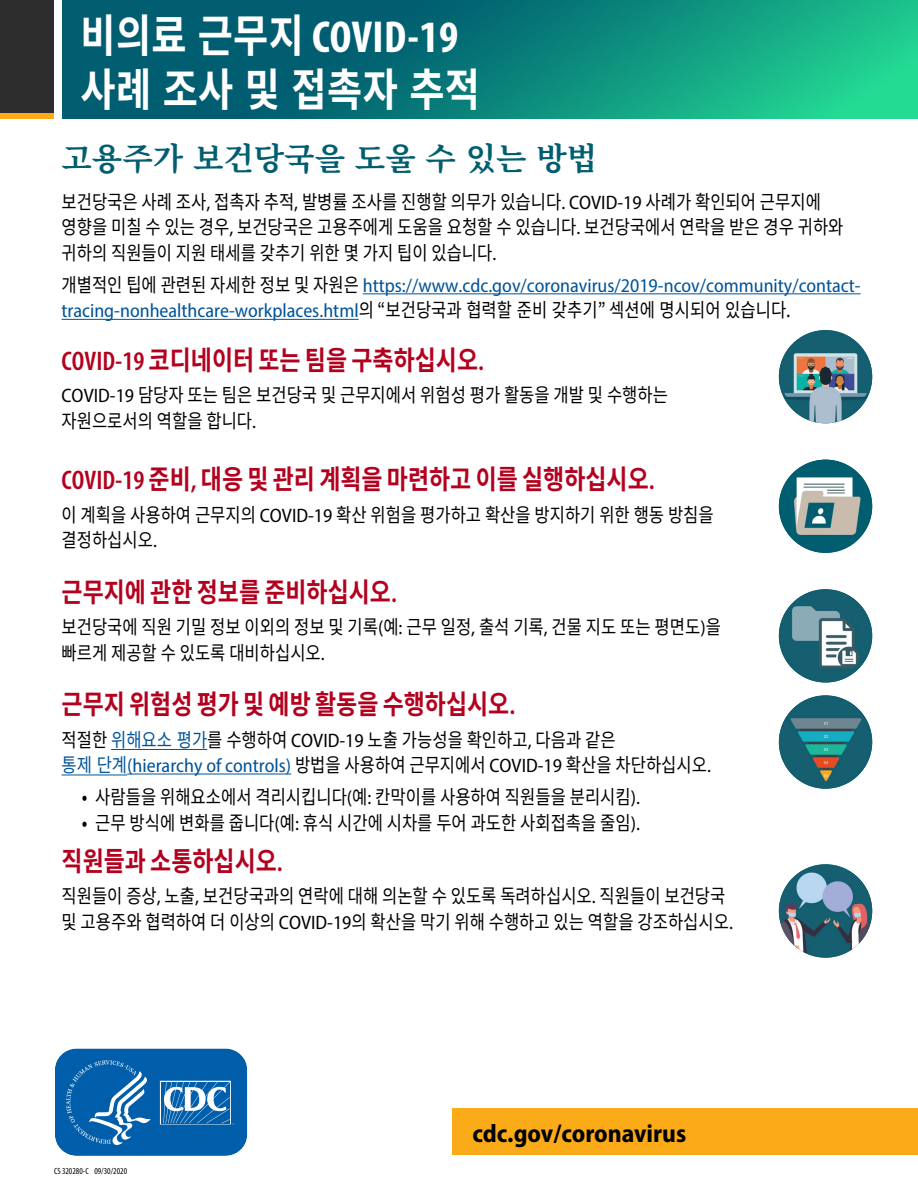
<style>
.page{position:relative;width:918px;height:1188px;background:#fff}
.page>*{position:absolute;margin:0;border:0;box-sizing:border-box;transform-origin:0 0}
.t1{font:700 condensed 45px "Myriad Pro";letter-spacing:.01em;color:#fff}
.t2{font:700 45px "Noto Sans CJ Kkr";letter-spacing:.01em;color:#fff;scale:.85 1}
.t3{font:700 31.5px "Noto Serif CJ Kkr";color:#005e70}
.t4{font:700 27px "Noto Sans CJ Kkr";color:#b3001e;scale:.85 1}
.t5{font:700 semi-condensed 25.5px "Myriad Pro";color:#000}
.t6{font:19.5px/25.5px "Noto Sans CJ Kkr";color:#000;scale:.85 1}
.t7{font:semi-condensed 19.5px/25.5px "Myriad Pro";color:#005499}
.t8{font:condensed 9px "Myriad Pro";color:#000}
.s1{font-family:"Noto Sans CJ Kkr";font-stretch:normal}
.s2{font-family:"Myriad Pro";font-stretch:semi-condensed}
.s3{font-family:"Noto Sans CJ Kkr";font-stretch:normal;color:#000}
.s4{font-family:"Myriad Pro";font-weight:600;font-stretch:condensed}
.s5{color:#005499}
.s6{color:#000}
</style>
<div class="page">
<svg style="left:62px;top:0;width:856px;height:119px;background:#0a847b"></svg>
<hr style="left:363px;top:293px;width:498px;height:1px;background:#005499">
<hr style="left:62px;top:319px;width:297px;height:1px;background:#005499">
<hr style="left:111px;top:749px;width:96px;height:1px;background:#005499">
<hr style="left:62px;top:774px;width:65px;height:1px;background:#005499">
<hr style="left:127px;top:774px;width:164px;height:1px;background:#005499">
<img style="left:779px;top:330px;width:93px;height:93px;border-radius:46px">
<img style="left:779px;top:460px;width:93px;height:93px;border-radius:47px">
<img style="left:779px;top:589px;width:93px;height:93px;border-radius:46px">
<img style="left:779px;top:695px;width:93px;height:94px;border-radius:46px">
<img style="left:779px;top:864px;width:93px;height:94px;border-radius:47px">
<div style="left:0;top:112px;width:54px;height:7px;background:#fbab18"></div>
<div style="left:0;top:0;width:54px;height:112px;background:#2d2d2d"></div>
<div style="left:453px;top:1108px;width:465px;height:47px;background:#fbab18"></div>
<svg style="left:55px;top:1048px;width:193px;height:108px;background:#2374b5"></svg>
<h1 class="t1" style="left:80px;top:8px;width:379px"><span class="s1">비의료 근무지</span> COVID-19</h1>
<h1 class="t2" style="left:80px;top:64px;width:472px">사례 조사 및 접촉자 추적</h1>
<h2 class="t3" style="left:62px;top:140px;width:537px">고용주가 보건당국을 도울 수 있는 방법</h2>
<p class="t6" style="left:62px;top:189px;width:921px">보건당국은 사례 조사<span class="s2">,</span> 접촉자 추적<span class="s2">,</span> 발병률 조사를 진행할 의무가 있습니다<span class="s2">. COVID-19</span> 사례가 확인되어 근무지에 영향을 미칠 수 있는 경우<span class="s2">,</span> 보건당국은 고용주에게 도움을 요청할 수 있습니다<span class="s2">.</span> 보건당국에서 연락을 받은 경우 귀하와 귀하의 직원들이 지원 태세를 갖추기 위한 몇 가지 팁이 있습니다<span class="s2">.</span></p>
<p class="t7" style="left:62px;top:272px;width:801px"><span class="s3">개별적인 팁에 관련된 자세한 정보 및 자원은</span> https://www.cdc.gov/coronavirus/2019-ncov/community/contact&shy;tracing-nonhealthcare-workplaces.html<span class="s3">의 “보건당국과 협력할 준비 갖추기” 섹션에 명시되어 있습니다.</span></p>
<h3 class="t4" style="left:62px;top:345px;width:498px"><span class="s4">COVID-19</span> 코디네이터 또는 팀을 구축하십시오<span class="s4">.</span></h3>
<p class="t6" style="left:62px;top:383px;width:715px"><span class="s2">COVID-19</span> 담당자 또는 팀은 보건당국 및 근무지에서 위험성 평가 활동을 개발 및 수행하는 자원으로서의 역할을 합니다<span class="s2">.</span></p>
<h3 class="t4" style="left:62px;top:464px;width:699px"><span class="s4">COVID-19</span> 준비<span class="s4">,</span> 대응 및 관리 계획을 마련하고 이를 실행하십시오<span class="s4">.</span></h3>
<p class="t6" style="left:62px;top:502px;width:769px">이 계획을 사용하여 근무지의 <span class="s2">COVID-19</span> 확산 위험을 평가하고 확산을 방지하기 위한 행동 방침을 결정하십시오<span class="s2">.</span></p>
<h3 class="t4" style="left:62px;top:577px;width:396px">근무지에 관한 정보를 준비하십시오<span class="s4">.</span></h3>
<p class="t6" style="left:62px;top:615px;width:777px">보건당국에 직원 기밀 정보 이외의 정보 및 기록<span class="s2">(</span>예<span class="s2">:</span> 근무 일정<span class="s2">,</span> 출석 기록<span class="s2">,</span> 건물 지도 또는 평면도<span class="s2">)</span>을 빠르게 제공할 수 있도록 대비하십시오<span class="s2">.</span></p>
<h3 class="t4" style="left:62px;top:689px;width:535px">근무지 위험성 평가 및 예방 활동을 수행하십시오<span class="s4">.</span></h3>
<p class="t6" style="left:62px;top:727px;width:653px">적절한 <span class="s5">위해요소 평가</span>를 수행하여 <span class="s2">COVID-19</span> 노출 가능성을 확인하고<span class="s2">,</span> 다음과 같은</p>
<p class="t7" style="left:62px;top:753px;width:651px"><span class="s1">통제 단계</span>(hierarchy of controls) <span class="s3">방법을 사용하여 근무지에서</span> <span class="s6">COVID-19</span> <span class="s3">확산을 차단하십시오</span><span class="s6">.</span></p>
<p class="t6" style="left:82px;top:785px;width:658px">• 사람들을 위해요소에서 격리시킵니다<span class="s2">(</span>예<span class="s2">:</span> 칸막이를 사용하여 직원들을 분리시킴<span class="s2">).</span></p>
<p class="t6" style="left:82px;top:810px;width:658px">• 근무 방식에 변화를 줍니다<span class="s2">(</span>예<span class="s2">:</span> 휴식 시간에 시차를 두어 과도한 사회접촉을 줄임<span class="s2">).</span></p>
<h3 class="t4" style="left:62px;top:846px;width:262px">직원들과 소통하십시오<span class="s4">.</span></h3>
<p class="t6" style="left:62px;top:884px;width:791px">직원들이 증상<span class="s2">,</span> 노출<span class="s2">,</span> 보건당국과의 연락에 대해 의논할 수 있도록 독려하십시오<span class="s2">.</span> 직원들이 보건당국 및 고용주와 협력하여 더 이상의 <span class="s2">COVID-19</span>의 확산을 막기 위해 수행하고 있는 역할을 강조하십시오<span class="s2">.</span></p>
<p class="t8" style="left:54px;top:1166px;width:75px">CS 320280-C 09/30/2020</p>
<h3 class="t5" style="left:472px;top:1117px;width:215px">cdc.gov/coronavirus</h3>
</div>
